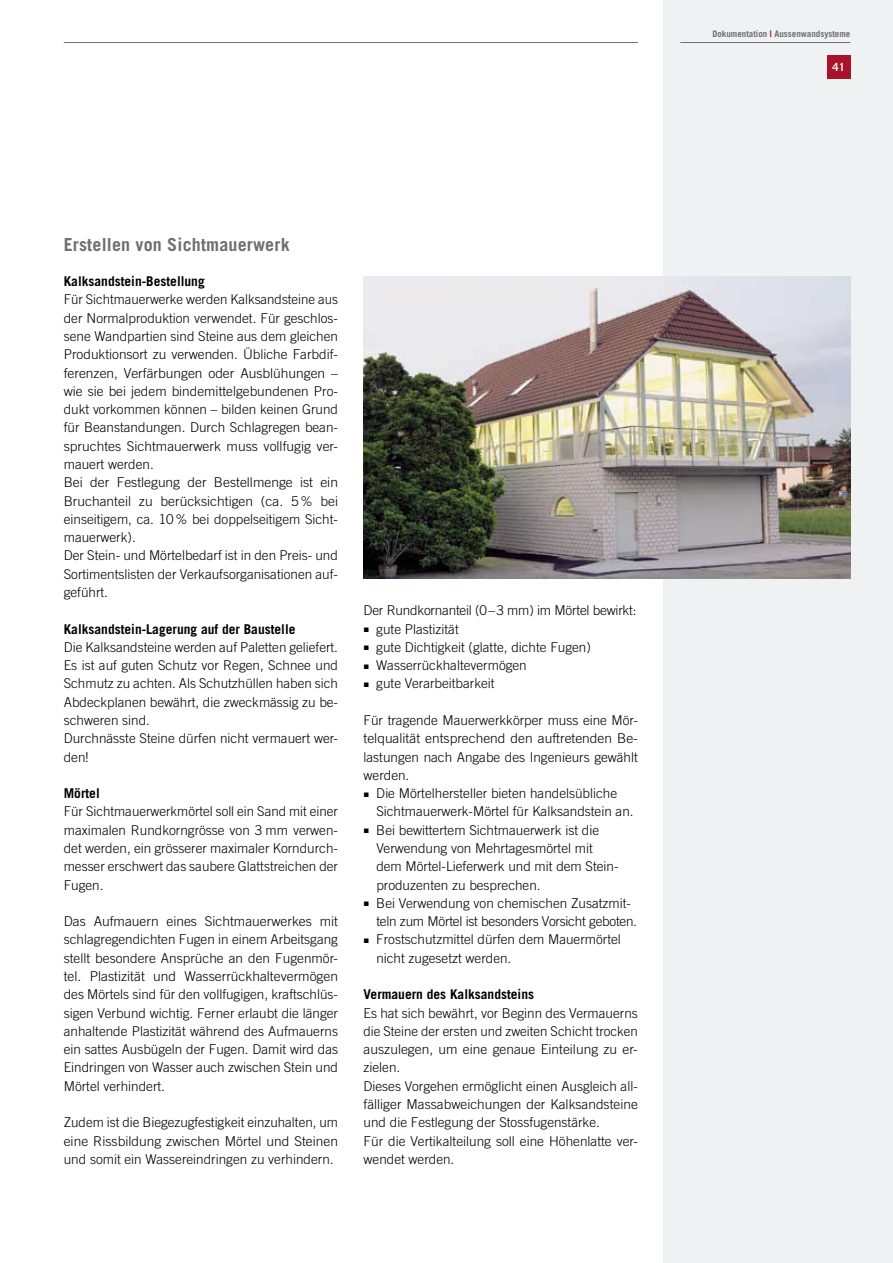
<style>
.page{position:relative;width:893px;height:1263px;background:#fff}
.page>*{position:absolute;margin:0;border:0;box-sizing:border-box;transform-origin:0 0}
.t1{font:700 18px "Trade Gothic";letter-spacing:.01em;color:#6f6f6f}
.t2{font:300 13.5px/18.3px "Trade Gothic";color:#000}
.t3{font:700 13.5px "Trade Gothic";color:#000}
.t4{font:700 11.25px "Trade Gothic";color:#eff2f2}
.t5{font:700 9px "Trade Gothic";color:#6f6f6f}
.s1{color:#a9122a}
</style>
<div class="page">
<div style="left:663px;top:0;width:230px;height:1263px;background:#eff2f2"></div>
<div style="left:827px;top:55px;width:23px;height:24px;background:#a9122a"></div>
<hr style="left:680px;top:42px;width:170px;height:1px;background:#6f6f6f">
<hr style="left:64px;top:42px;width:574px;height:1px;background:#6f6f6f">
<img style="left:364px;top:276px;width:486px;height:303px">
<h1 class="t1" style="left:64px;top:233px;width:227px">Erstellen von Sichtmauerwerk</h1>
<p class="t3" style="left:64px;top:273px;width:143px">Kalksandstein-Bestellung</p>
<p class="t2" style="left:64px;top:290px;width:276px">Für Sichtmauerwerke werden Kalksandsteine aus der Normalproduktion verwendet. Für geschlos&shy;sene Wandpartien sind Steine aus dem gleichen Produktionsort zu verwenden. Übliche Farbdif&shy;ferenzen, Verfärbungen oder Ausblühungen – wie sie bei jedem bindemittelgebundenen Pro&shy;dukt vorkommen können – bilden keinen Grund für Beanstandungen. Durch Schlagregen bean&shy;spruchtes Sichtmauerwerk muss vollfugig ver&shy;mauert werden.<br>Bei der Festlegung der Bestellmenge ist ein Bruchanteil zu berücksichtigen (ca. 5% bei einseitigem, ca. 10% bei doppelseitigem Sicht&shy;mauer-werk).<br>Der Stein- und Mörtelbedarf ist in den Preis- und Sortimentslisten der Verkaufsorganisationen auf&shy;geführt.</p>
<p class="t3" style="left:64px;top:620px;width:233px">Kalksandstein-Lagerung auf der Baustelle</p>
<p class="t2" style="left:64px;top:638px;width:276px">Die Kalksandsteine werden auf Paletten geliefert.<br>Es ist auf guten Schutz vor Regen, Schnee und Schmutz zu achten. Als Schutzhüllen haben sich Abdeckplanen bewährt, die zweckmässig zu be&shy;schweren sind.<br>Durchnässte Steine dürfen nicht vermauert wer&shy;den!</p>
<p class="t3" style="left:64px;top:785px;width:38px">Mörtel</p>
<p class="t2" style="left:64px;top:802px;width:276px;text-align:justify">Für Sichtmauerwerkmörtel soll ein Sand mit einer maximalen Rundkorngrösse von 3 mm verwen&shy;det werden, ein grösserer maximaler Korndurch&shy;messer erschwert das saubere Glattstreichen der Fugen.</p>
<p class="t2" style="left:64px;top:912px;width:276px;text-align:justify">Das Aufmauern eines Sichtmauerwerkes mit schlagregendichten Fugen in einem Arbeitsgang stellt besondere Ansprüche an den Fugenmör&shy;tel. Plastizität und Wasserrückhaltevermögen des Mörtels sind für den vollfugigen, kraftschlüs&shy;sigen Verbund wichtig. Ferner erlaubt die länger anhaltende Plastizität während des Aufmauerns ein sattes Ausbügeln der Fugen. Damit wird das Eindringen von Wasser auch zwischen Stein und Mörtel verhindert.</p>
<p class="t2" style="left:64px;top:1113px;width:276px;text-align:justify">Zudem ist die Biegezugfestigkeit einzuhalten, um eine Rissbildung zwischen Mörtel und Steinen und somit ein Wassereindringen zu verhindern.</p>
<p class="t2" style="left:364px;top:601px;width:274px">Der Rundkornanteil (0–3 mm) im Mörtel bewirkt:</p>
<p class="t2" style="left:364px;top:619px;width:97px">▪ gute Plastizität</p>
<p class="t2" style="left:364px;top:638px;width:229px">▪ gute Dichtigkeit (glatte, dichte Fugen)</p>
<p class="t2" style="left:364px;top:656px;width:165px">▪ Wasserrückhaltevermögen</p>
<p class="t2" style="left:364px;top:674px;width:133px">▪ gute Verarbeitbarkeit</p>
<p class="t2" style="left:364px;top:711px;width:276px;text-align:justify">Für tragende Mauerwerkkörper muss eine Mör&shy;telqualität entsprechend den auftretenden Be&shy;lastungen nach Angabe des Ingenieurs gewählt werden.</p>
<p class="t2" style="left:376px;top:784px;width:259px;text-indent:-13px">▪ Die Mörtelhersteller bieten handelsübliche<br>Sichtmauerwerk-Mörtel für Kalksandstein an.</p>
<p class="t2" style="left:376px;top:821px;width:243px;text-indent:-13px">▪ Bei bewittertem Sichtmauerwerk ist die Verwendung von Mehrtagesmörtel mit dem Mörtel-Lieferwerk und mit dem Stein&shy;produzenten zu besprechen.</p>
<p class="t2" style="left:376px;top:894px;width:262px;text-indent:-13px">▪ Bei Verwendung von chemischen Zusatzmit&shy;teln zum Mörtel ist besonders Vorsicht geboten.</p>
<p class="t2" style="left:376px;top:930px;width:246px;text-indent:-13px">▪ Frostschutzmittel dürfen dem Mauermörtel nicht zugesetzt werden.</p>
<p class="t3" style="left:364px;top:986px;width:172px">Vermauern des Kalksandsteins</p>
<p class="t2" style="left:364px;top:1003px;width:276px">Es hat sich bewährt, vor Beginn des Vermauerns die Steine der ersten und zweiten Schicht trocken auszulegen, um eine genaue Einteilung zu er&shy;zielen.<br>Dieses Vorgehen ermöglicht einen Ausgleich all&shy;fälliger Massabweichungen der Kalksandsteine und die Festlegung der Stossfugenstärke.<br>Für die Vertikalteilung soll eine Höhenlatte ver&shy;wendet werden.</p>
<p class="t5" style="left:712px;top:28px;width:139px">Dokumentation <span class="s1">|</span> Aussenwandsysteme</p>
<p class="t4" style="left:832px;top:60px;width:14px">41</p>
</div>
